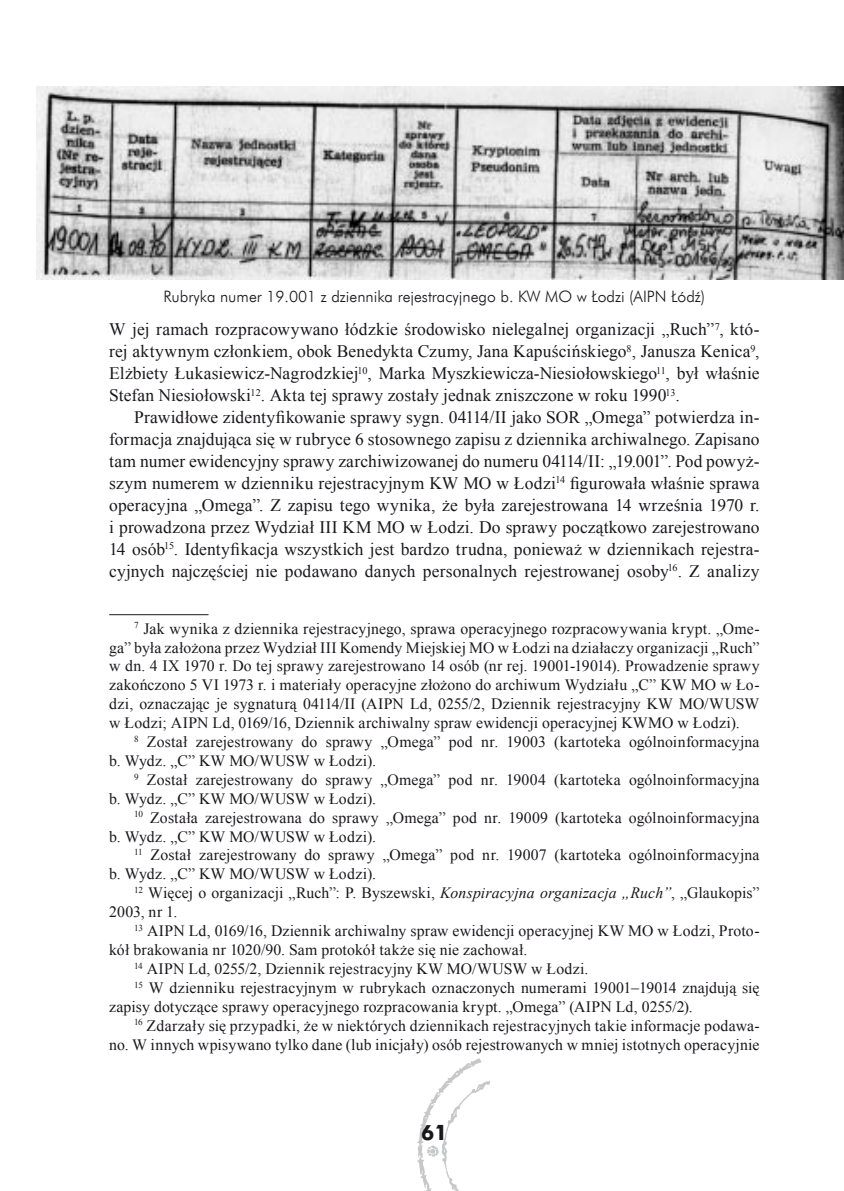
<style>
.page{position:relative;width:844px;height:1191px;background:#fff}
.page>*{position:absolute;margin:0;border:0;box-sizing:border-box;transform-origin:0 0}
.t1{font:700 21px "Futura EU";color:#1a171c}
.t2{font:17.5px/22.1px "Times New Roman";letter-spacing:.005em;color:#1a171c;text-align:justify}
.t3{font:15.75px/18.9px "Times New Roman";letter-spacing:.01em;color:#1a171c}
.t4{font:15.75px "Futura Lt EU";color:#1a171c}
.s1{font-style:italic}
</style>
<div class="page">
<img style="left:418px;top:1058px;width:72px;height:133px">
<hr style="left:109px;top:614px;width:99px;height:1px;background:#1a171c">
<img style="left:36px;top:87px;width:807px;height:193px">
<p class="t4" style="left:163px;top:286px;width:543px">Rubryka numer 19.001 z dziennika rejestracyjnego b. KW MO w Łodzi (AIPN Łódź)</p>
<p class="t2" style="left:109px;top:318px;width:651px">W jej ramach rozpracowywano łódzkie środowisko nielegalnej organizacji „Ruch” , któ&shy;rej aktywnym członkiem, obok Benedykta Czumy, Jana Kapuścińskiego , Janusza Kenica , Elżbiety Łukasiewicz-Nagrodzkiej<sup>10</sup>, Marka Myszkiewicza-Niesiołowskiego<sup>11</sup>, był właśnie Stefan Niesiołowski<sup>12</sup>. Akta tej sprawy zostały jednak zniszczone w roku 1990<sup>13</sup>.</p>
<p class="t2" style="left:109px;top:406px;width:651px;text-indent:25px">Prawidłowe zidentyfikowanie sprawy sygn. 04114/II jako SOR „Omega” potwierdza in&shy;formacja znajdująca się w rubryce 6 stosownego zapisu z dziennika archiwalnego. Zapisano tam numer ewidencyjny sprawy zarchiwizowanej do numeru 04114/II: „19.001”. Pod powyż&shy;szym numerem w dzienniku rejestracyjnym KW MO w Łodzi<sup>14</sup> figurowała właśnie sprawa operacyjna „Omega”. Z zapisu tego wynika, że była zarejestrowana 14 września 1970 r. i prowadzona przez Wydział III KM MO w Łodzi. Do sprawy początkowo zarejestrowano 14 osób<sup>15</sup>. Identyfikacja wszystkich jest bardzo trudna, ponieważ w dziennikach rejestra&shy;cyjnych najczęściej nie podawano danych personalnych rejestrowanej osoby<sup>16</sup>. Z analizy</p>
<p class="t3" style="left:109px;top:618px;width:651px;text-align:justify;text-indent:34px">Jak wynika z dziennika rejestracyjnego, sprawa operacyjnego rozpracowywania krypt. „Ome&shy;ga” była założona przez Wydział III Komendy Miejskiej MO w Łodzi na działaczy organizacji „Ruch” w dn. 4 IX 1970 r. Do tej sprawy zarejestrowano 14 osób (nr rej. 19001-19014). Prowadzenie sprawy zakończono 5 VI 1973 r. i materiały operacyjne złożono do archiwum Wydziału „C” KW MO w Ło&shy;dzi, oznaczając je sygnaturą 04114/II (AIPN Ld, 0255/2, Dziennik rejestracyjny KW MO/WUSW w Łodzi; AIPN Ld, 0169/16, Dziennik archiwalny spraw ewidencji operacyjnej KWMO w Łodzi).</p>
<p class="t3" style="left:109px;top:732px;width:651px;text-indent:38px">Został zarejestrowany do sprawy „Omega” pod nr. 19003 (kartoteka ogólnoinformacyjna b. Wydz. „C” KW MO/WUSW w Łodzi).</p>
<p class="t3" style="left:109px;top:770px;width:651px;text-indent:38px">Został zarejestrowany do sprawy „Omega” pod nr. 19004 (kartoteka ogólnoinformacyjna b. Wydz. „C” KW MO/WUSW w Łodzi).</p>
<p class="t3" style="left:109px;top:807px;width:651px;text-indent:25px"><sup>10</sup> Została zarejestrowana do sprawy „Omega” pod nr. 19009 (kartoteka ogólnoinformacyjna b. Wydz. „C” KW MO/WUSW w Łodzi).</p>
<p class="t3" style="left:109px;top:845px;width:651px;text-indent:25px"><sup>11</sup> Został zarejestrowany do sprawy „Omega” pod nr. 19007 (kartoteka ogólnoinformacyjna b. Wydz. „C” KW MO/WUSW w Łodzi).</p>
<p class="t3" style="left:109px;top:883px;width:651px;text-indent:25px"><sup>12</sup> Więcej o organizacji „Ruch”: P. Byszewski, <span class="s1">Konspiracyjna organizacja „Ruch”</span>, „Glaukopis”<br>2003, nr 1.</p>
<p class="t3" style="left:134px;top:921px;width:627px"><sup>13</sup> AIPN Ld, 0169/16, Dziennik archiwalny spraw ewidencji operacyjnej KW MO w Łodzi, Proto-</p>
<p class="t3" style="left:109px;top:940px;width:419px">kół brakowania nr 1020/90. Sam protokół także się nie zachował.</p>
<p class="t3" style="left:134px;top:959px;width:456px"><sup>14</sup> AIPN Ld, 0255/2, Dziennik rejestracyjny KW MO/WUSW w Łodzi.</p>
<p class="t3" style="left:134px;top:978px;width:627px"><sup>15</sup> W dzienniku rejestracyjnym w rubrykach oznaczonych numerami 19001−19014 znajdują się</p>
<p class="t3" style="left:109px;top:996px;width:585px">zapisy dotyczące sprawy operacyjnego rozpracowania krypt. „Omega” (AIPN Ld, 0255/2).</p>
<p class="t3" style="left:134px;top:1015px;width:627px"><sup>16</sup> Zdarzały się przypadki, że w niektórych dziennikach rejestracyjnych takie informacje podawa-</p>
<p class="t3" style="left:109px;top:1034px;width:651px">no. W innych wpisywano tylko dane (lub inicjały) osób rejestrowanych w mniej istotnych operacyjnie</p>
<h1 class="t1" style="left:421px;top:1119px;width:12px">61</h1>
</div>
